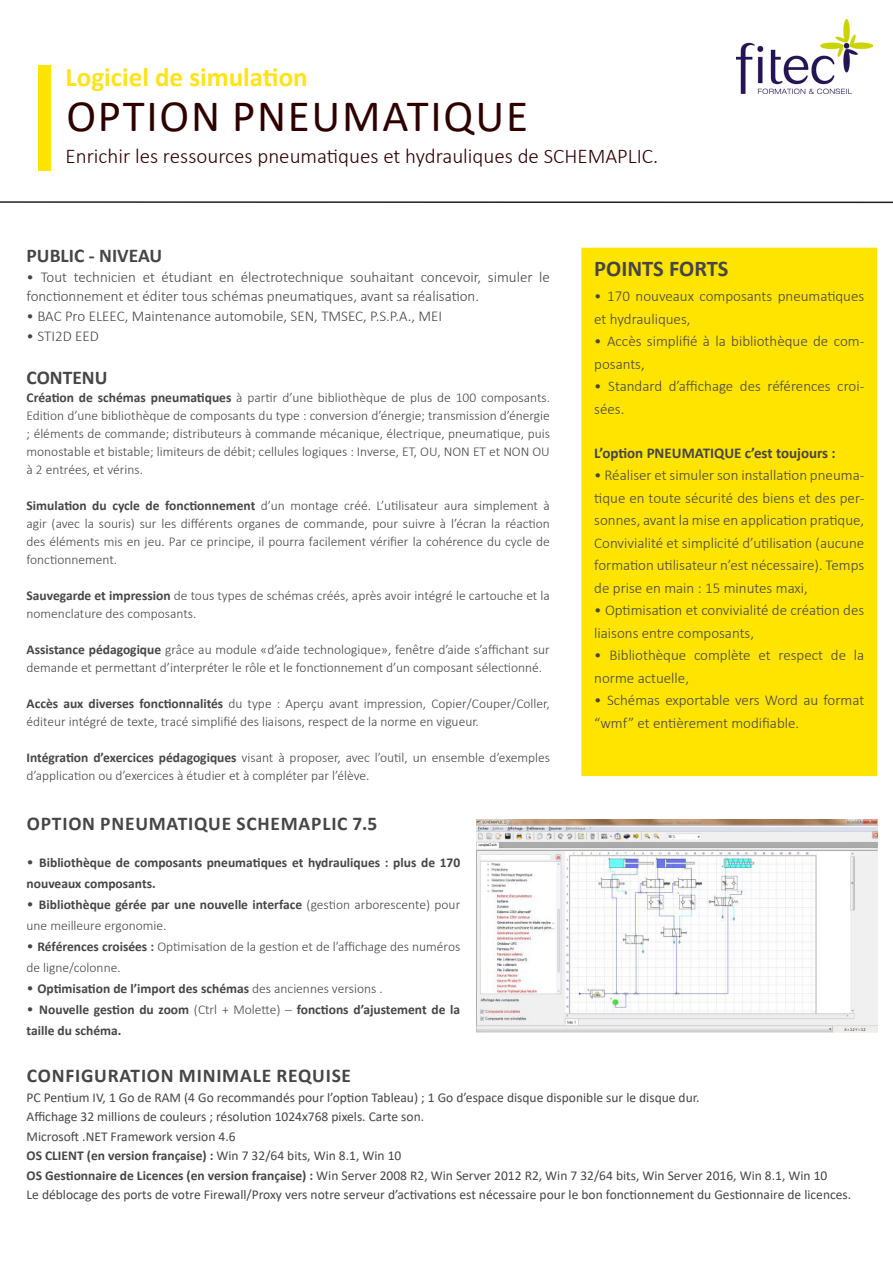
<style>
.page{position:relative;width:893px;height:1263px;background:#fff}
.page>*{position:absolute;margin:0;border:0;box-sizing:border-box;transform-origin:0 0}
.t1{font:45px "Calibri";letter-spacing:.04em;color:#2e0000}
.t2{font:700 27px "Calibri";color:#ffe319}
.t3{font:700 22.5px "Calibri";color:#464646}
.t4{font:300 21px "Calibri";color:#2e0000}
.t5{font:700 19.5px "Calibri";letter-spacing:.04em;color:#464646}
.t6{font:700 19.5px "Calibri";color:#464646}
.t7{font:300 15px/22.5px "Calibri";color:#464646}
.t8{font:700 15px "Calibri";color:#464646}
.t9{font:300 13.5px/18px "Calibri";color:#464646}
.t10{font:13.5px "Calibri";color:#464646}
.t11{font:700 13.5px/21px "Calibri";color:#464646}
.s1{font-weight:700}
.s2{font-weight:300;font-size:15px}
.s3{font-size:15px}
.s4{font-weight:300}
.s5{font-weight:400}
</style>
<div class="page">
<div style="left:39px;top:66px;width:12px;height:105px;background:#ffe400"></div>
<hr style="left:0;top:201px;width:893px;height:2px;background:#231f20">
<div style="left:581px;top:248px;width:296px;height:528px;background:#ffe400;border:2px solid #ffe400"></div>
<img style="left:737px;top:20px;width:135px;height:74px">
<img style="left:477px;top:820px;width:400px;height:212px">
<p class="t2" style="left:66px;top:58px;width:244px">Logiciel de simulation</p>
<p class="t1" style="left:66px;top:85px;width:463px">OPTION PNEUMATIQUE</p>
<p class="t4" style="left:66px;top:143px;width:594px">Enrichir les ressources pneumatiques et hydrauliques de SCHEMAPLIC.</p>
<p class="t6" style="left:27px;top:242px;width:137px">PUBLIC - NIVEAU</p>
<p class="t7" style="left:27px;top:267px;width:525px;line-height:19.5px">• Tout technicien et étudiant en électrotechnique souhaitant concevoir, simuler le fonctionnement et éditer tous schémas pneumatiques, avant sa réalisation.</p>
<p class="t7" style="left:27px;top:304px;width:417px">• BAC Pro ELEEC, Maintenance automobile, SEN, TMSEC, P.S.P.A., MEI</p>
<p class="t7" style="left:27px;top:324px;width:74px">• STI2D EED</p>
<p class="t6" style="left:27px;top:364px;width:82px">CONTENU</p>
<p class="t9" style="left:27px;top:388px;width:525px;text-align:justify"><span class="s1">Création de schémas pneumatiques</span> à partir d’une bibliothèque de plus de 100 composants.<br>Edition d’une bibliothèque de composants du type : conversion d’énergie; transmission d’énergie ; éléments de commande; distributeurs à commande mécanique, électrique, pneumatique, puis monostable et bistable; limiteurs de débit; cellules logiques : Inverse, ET, OU, NON ET et NON OU à 2 entrées, et vérins.</p>
<p class="t9" style="left:27px;top:496px;width:525px;text-align:justify"><span class="s1">Simulation du cycle de fonctionnement</span> d’un montage créé. L’utilisateur aura simplement à agir (avec la souris) sur les différents organes de commande, pour suivre à l’écran la réaction des éléments mis en jeu. Par ce principe, il pourra facilement vérifier la cohérence du cycle de fonctionnement.</p>
<p class="t9" style="left:27px;top:586px;width:525px"><span class="s1">Sauvegarde et impression</span> de tous types de schémas créés, après avoir intégré le cartouche et la nomenclature des composants.</p>
<p class="t9" style="left:27px;top:640px;width:525px"><span class="s1">Assistance pédagogique</span> grâce au module «d’aide technologique», fenêtre d’aide s’affichant sur demande et permettant d’interpréter le rôle et le fonctionnement d’un composant sélectionné.</p>
<p class="t9" style="left:27px;top:694px;width:525px"><span class="s1">Accès aux diverses fonctionnalités</span> du type : Aperçu avant impression, Copier/Couper/Coller, éditeur intégré de texte, tracé simplifié des liaisons, respect de la norme en vigueur.</p>
<p class="t9" style="left:27px;top:748px;width:525px"><span class="s1">Intégration d’exercices pédagogiques</span> visant à proposer, avec l’outil, un ensemble d’exemples d’application ou d’exercices à étudier et à compléter par l’élève.</p>
<p class="t5" style="left:27px;top:810px;width:352px">OPTION PNEUMATIQUE SCHEMAPLIC 7.5</p>
<p class="t11" style="left:27px;top:852px;width:435px"><span class="s2">•</span> Bibliothèque de composants pneumatiques et hydrauliques : plus de 170 nouveaux composants.</p>
<p class="t9" style="left:27px;top:894px;width:435px;line-height:21px"><span class="s3">•</span> <span class="s1">Bibliothèque gérée par une nouvelle interface</span> (gestion arborescente) pour une meilleure ergonomie.</p>
<p class="t9" style="left:27px;top:936px;width:435px;line-height:21px"><span class="s3">•</span> <span class="s1">Références croisées :</span> Optimisation de la gestion et de l’affichage des numéros de ligne/colonne.</p>
<p class="t11" style="left:27px;top:978px;width:358px"><span class="s2">•</span> Optimisation de l’import des schémas <span class="s4">des anciennes versions .</span></p>
<p class="t11" style="left:27px;top:999px;width:435px"><span class="s2">•</span> Nouvelle gestion du zoom <span class="s4">(Ctrl + Molette) –</span> fonctions d’ajustement de la taille du schéma.</p>
<p class="t5" style="left:27px;top:1062px;width:326px">CONFIGURATION MINIMALE REQUISE</p>
<p class="t10" style="left:27px;top:1088px;width:675px">PC Pentium IV, 1 Go de RAM (4 Go recommandés pour l’option Tableau) ; 1 Go d’espace disque disponible sur le disque dur.</p>
<p class="t10" style="left:27px;top:1107px;width:399px">Affichage 32 millions de couleurs ; résolution 1024x768 pixels. Carte son.</p>
<p class="t10" style="left:27px;top:1127px;width:211px">Microsoft .NET Framework version 4.6</p>
<p class="t11" style="left:27px;top:1145px;width:376px">OS CLIENT (en version française) : <span class="s5">Win 7 32/64 bits, Win 8.1, Win 10</span></p>
<p class="t10" style="left:27px;top:1166px;width:802px"><span class="s1">OS Gestionnaire de Licences (en version française) :</span> Win Server 2008 R2, Win Server 2012 R2, Win 7 32/64 bits, Win Server 2016, Win 8.1, Win 10</p>
<p class="t10" style="left:27px;top:1185px;width:826px">Le déblocage des ports de votre Firewall/Proxy vers notre serveur d’activations est nécessaire pour le bon fonctionnement du Gestionnaire de licences.</p>
<p class="t3" style="left:594px;top:252px;width:136px">POINTS FORTS</p>
<p class="t7" style="left:594px;top:285px;width:272px">• 170 nouveaux composants pneumatiques et hydrauliques,</p>
<p class="t7" style="left:594px;top:330px;width:271px">• Accès simplifié à la bibliothèque de com&shy;posants,</p>
<p class="t7" style="left:594px;top:375px;width:271px">• Standard d’affichage des références croi&shy;sées.</p>
<p class="t8" style="left:594px;top:442px;width:243px">L’option PNEUMATIQUE c’est toujours :</p>
<p class="t7" style="left:594px;top:464px;width:272px;text-align:justify">• Réaliser et simuler son installation pneuma&shy;tique en toute sécurité des biens et des per&shy;sonnes, avant la mise en application pratique, Convivialité et simplicité d’utilisation (aucune formation utilisateur n’est nécessaire). Temps de prise en main : 15 minutes maxi,</p>
<p class="t7" style="left:594px;top:599px;width:271px">• Optimisation et convivialité de création des liaisons entre composants,</p>
<p class="t7" style="left:594px;top:644px;width:271px">• Bibliothèque complète et respect de la norme actuelle,</p>
<p class="t7" style="left:594px;top:689px;width:271px">• Schémas exportable vers Word au format “wmf” et entièrement modifiable.</p>
</div>
